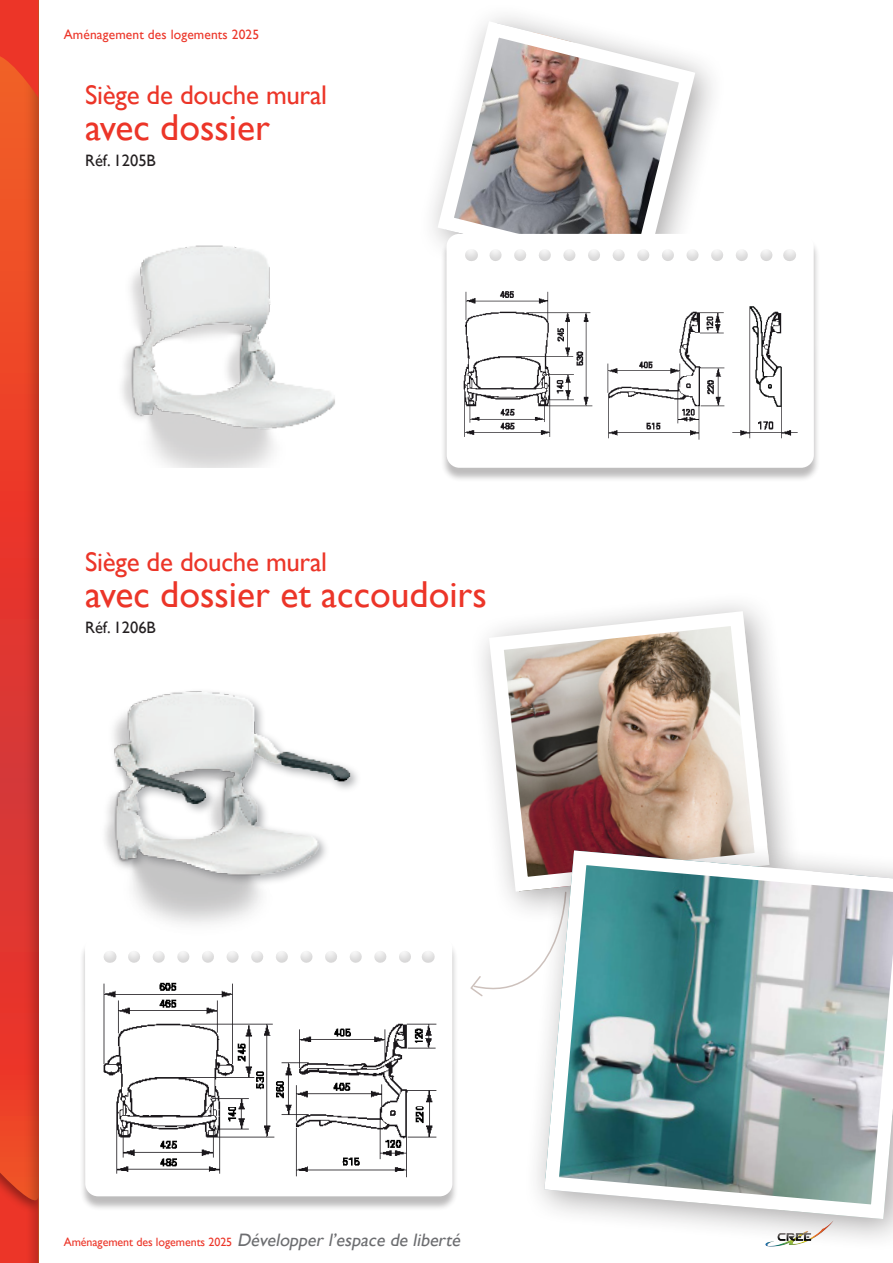
<style>
.page{position:relative;width:893px;height:1263px;background:#fff}
.page>*{position:absolute;margin:0;border:0;box-sizing:border-box;transform-origin:0 0}
.t1{font:37.5px "Gill Sans";color:#ec3528}
.t2{font:27px "Gill Sans";letter-spacing:-.01em;color:#ec3528}
.t3{font:16.5px "Gill Sans";color:#231f20}
.t4{font:13.5px "Gill Sans";letter-spacing:.01em;color:#ec3528}
.t5{font:12px "Gill Sans";letter-spacing:-.005em;color:#ec3528}
.s1{font-style:italic;font-size:18px;color:#6c6d70}
</style>
<div class="page">
<div style="left:0;top:0;width:41px;height:1263px;background:#231f20;opacity:.3"></div>
<svg style="left:0;top:0;width:38px;height:98px;background:#ec3f27"></svg>
<div style="left:0;top:1156px;width:38px;height:107px;background:#231f20;opacity:.6"></div>
<img style="left:122px;top:245px;width:213px;height:223px">
<img style="left:105px;top:691px;width:253px;height:233px">
<div style="left:79px;top:938px;width:379px;height:273px;background:#231f20;opacity:.3"></div>
<div style="left:85px;top:935px;width:367px;height:261px;background:#fff;border-radius:13px"></div>
<div style="left:102px;top:950px;width:333px;height:15px;background:#231f20;opacity:.2"></div>
<img style="left:103px;top:982px;width:334px;height:196px">
<svg style="left:470px;top:976px;width:53px;height:21px"></svg>
<div style="left:468px;top:591px;width:334px;height:333px;background:#231f20;opacity:.4"></div>
<img style="left:492px;top:612px;width:277px;height:279px">
<div style="left:490px;top:612px;width:279px;height:279px;border:14px solid #fff;border-radius:25px"></div>
<div style="left:523px;top:829px;width:370px;height:423px;background:#231f20;opacity:.4"></div>
<svg style="left:545px;top:851px;width:348px;height:367px"></svg>
<div style="left:417px;top:1px;width:310px;height:310px;background:#231f20;opacity:.4"></div>
<img style="left:445px;top:23px;width:243px;height:212px">
<div style="left:439px;top:23px;width:255px;height:255px;border:14px solid #fff;border-radius:48px"></div>
<div style="left:440px;top:236px;width:380px;height:246px;background:#231f20;opacity:.3"></div>
<div style="left:446px;top:234px;width:368px;height:234px;background:#fff;border-radius:13px"></div>
<div style="left:463px;top:248px;width:333px;height:15px;background:#231f20;opacity:.2"></div>
<img style="left:463px;top:291px;width:335px;height:149px">
<p class="t4" style="left:64px;top:27px;width:197px">Aménagement des logements 2025</p>
<h2 class="t2" style="left:85px;top:79px;width:244px">Siège de douche mural</h2>
<h1 class="t1" style="left:85px;top:105px;width:186px">avec dossier</h1>
<h3 class="t3" style="left:85px;top:150px;width:72px">Réf. 1205B</h3>
<h2 class="t2" style="left:85px;top:547px;width:244px">Siège de douche mural</h2>
<h1 class="t1" style="left:85px;top:573px;width:403px">avec dossier et accoudoirs</h1>
<h3 class="t3" style="left:85px;top:618px;width:72px">Réf. 1206B</h3>
<p class="t5" style="left:64px;top:1234px;width:402px">Aménagement des logements 2025 <span class="s1">Développer l’espace de liberté</span></p>
</div>
